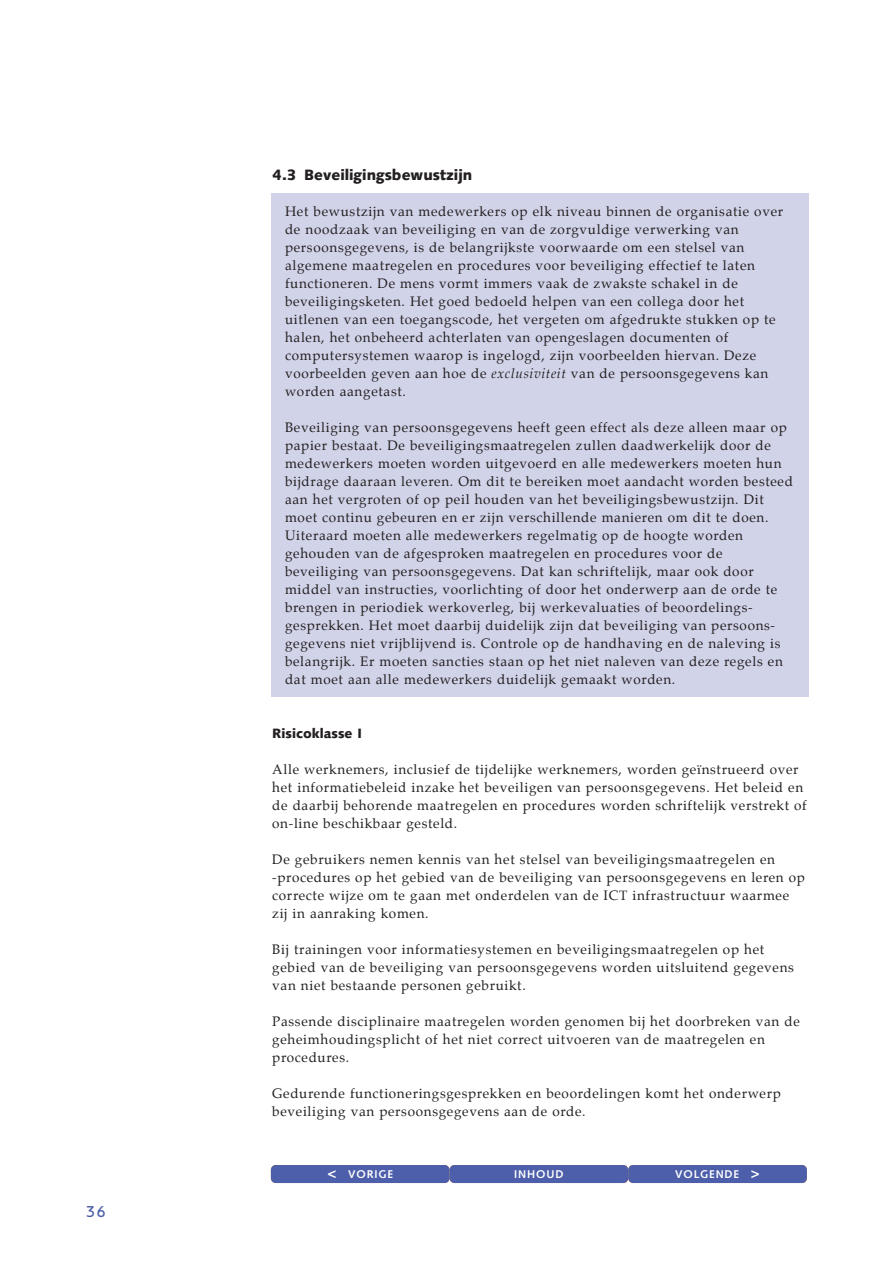
<style>
.page{position:relative;width:893px;height:1263px;background:#fff}
.page>*{position:absolute;margin:0;border:0;box-sizing:border-box;transform-origin:0 0}
.t1{font:900 15px "Syntax";color:#231f20}
.t2{font:15px "OCRB";color:#4d5fab}
.t3{font:13.5px/18px "Palatino";letter-spacing:.05em;color:#231f20}
.t4{font:900 13.5px "Syntax";color:#231f20}
.t5{font:700 11.25px "Syntax";letter-spacing:.075em;color:#fff}
.s1{font-style:italic}
.s2{font-size:15px}
</style>
<div class="page">
<div style="left:271px;top:194px;width:537px;height:504px;background:#d1d3e9"></div>
<div style="left:271px;top:1165px;width:178px;height:18px;background:#4d5fab;border-radius:5px"></div>
<div style="left:449px;top:1165px;width:179px;height:18px;background:#4d5fab;border-radius:5px"></div>
<div style="left:628px;top:1165px;width:178px;height:18px;background:#4d5fab;border-radius:5px"></div>
<p class="t2" style="left:85px;top:1206px;width:23px">36</p>
<p class="t1" style="left:272px;top:169px;width:201px">4.3 Beveiligingsbewustzijn</p>
<p class="t3" style="left:285px;top:203px;width:499px">Het bewustzijn van medewerkers op elk niveau binnen de organisatie over de noodzaak van beveiliging en van de zorgvuldige verwerking van persoonsgegevens, is de belangrijkste voorwaarde om een stelsel van algemene maatregelen en procedures voor beveiliging effectief te laten functioneren. De mens vormt immers vaak de zwakste schakel in de beveiligingsketen. Het goed bedoeld helpen van een collega door het uitlenen van een toegangscode, het vergeten om afgedrukte stukken op te halen, het onbeheerd achterlaten van opengeslagen documenten of computersystemen waarop is ingelogd, zijn voorbeelden hiervan. Deze voorbeelden geven aan hoe de <span class="s1">exclusiviteit</span> van de persoonsgegevens kan worden aangetast.</p>
<p class="t3" style="left:285px;top:419px;width:509px">Beveiliging van persoonsgegevens heeft geen effect als deze alleen maar op papier bestaat. De beveiligingsmaatregelen zullen daadwerkelijk door de medewerkers moeten worden uitgevoerd en alle medewerkers moeten hun bijdrage daaraan leveren. Om dit te bereiken moet aandacht worden besteed aan het vergroten of op peil houden van het beveiligingsbewustzijn. Dit moet continu gebeuren en er zijn verschillende manieren om dit te doen.<br>Uiteraard moeten alle medewerkers regelmatig op de hoogte worden gehouden van de afgesproken maatregelen en procedures voor de beveiliging van persoonsgegevens. Dat kan schriftelijk, maar ook door middel van instructies, voorlichting of door het onderwerp aan de orde te brengen in periodiek werkoverleg, bij werkevaluaties of beoordelings&shy;gesprekken. Het moet daarbij duidelijk zijn dat beveiliging van persoons&shy;gegevens niet vrijblijvend is. Controle op de handhaving en de naleving is belangrijk. Er moeten sancties staan op het niet naleven van deze regels en dat moet aan alle medewerkers duidelijk gemaakt worden.</p>
<p class="t4" style="left:272px;top:728px;width:91px">Risicoklasse I</p>
<p class="t3" style="left:272px;top:761px;width:536px">Alle werknemers, inclusief de tijdelijke werknemers, worden geïnstrueerd over het informatiebeleid inzake het beveiligen van persoonsgegevens. Het beleid en de daarbij behorende maatregelen en procedures worden schriftelijk verstrekt of on-line beschikbaar gesteld.</p>
<p class="t3" style="left:272px;top:851px;width:534px">De gebruikers nemen kennis van het stelsel van beveiligingsmaatregelen en -procedures op het gebied van de beveiliging van persoonsgegevens en leren op correcte wijze om te gaan met onderdelen van de ICT infrastructuur waarmee zij in aanraking komen.</p>
<p class="t3" style="left:272px;top:941px;width:523px">Bij trainingen voor informatiesystemen en beveiligingsmaatregelen op het gebied van de beveiliging van persoonsgegevens worden uitsluitend gegevens van niet bestaande personen gebruikt.</p>
<p class="t3" style="left:272px;top:1013px;width:529px">Passende disciplinaire maatregelen worden genomen bij het doorbreken van de geheimhoudingsplicht of het niet correct uitvoeren van de maatregelen en procedures.</p>
<p class="t3" style="left:272px;top:1085px;width:510px">Gedurende functioneringsgesprekken en beoordelingen komt het onderwerp beveiliging van persoonsgegevens aan de orde.</p>
<p class="t5" style="left:327px;top:1169px;width:67px"><span class="s2">&lt;</span> VORIGE</p>
<p class="t5" style="left:514px;top:1169px;width:51px">INHOUD</p>
<p class="t5" style="left:675px;top:1169px;width:86px">VOLGENDE <span class="s2">&gt;</span></p>
</div>
